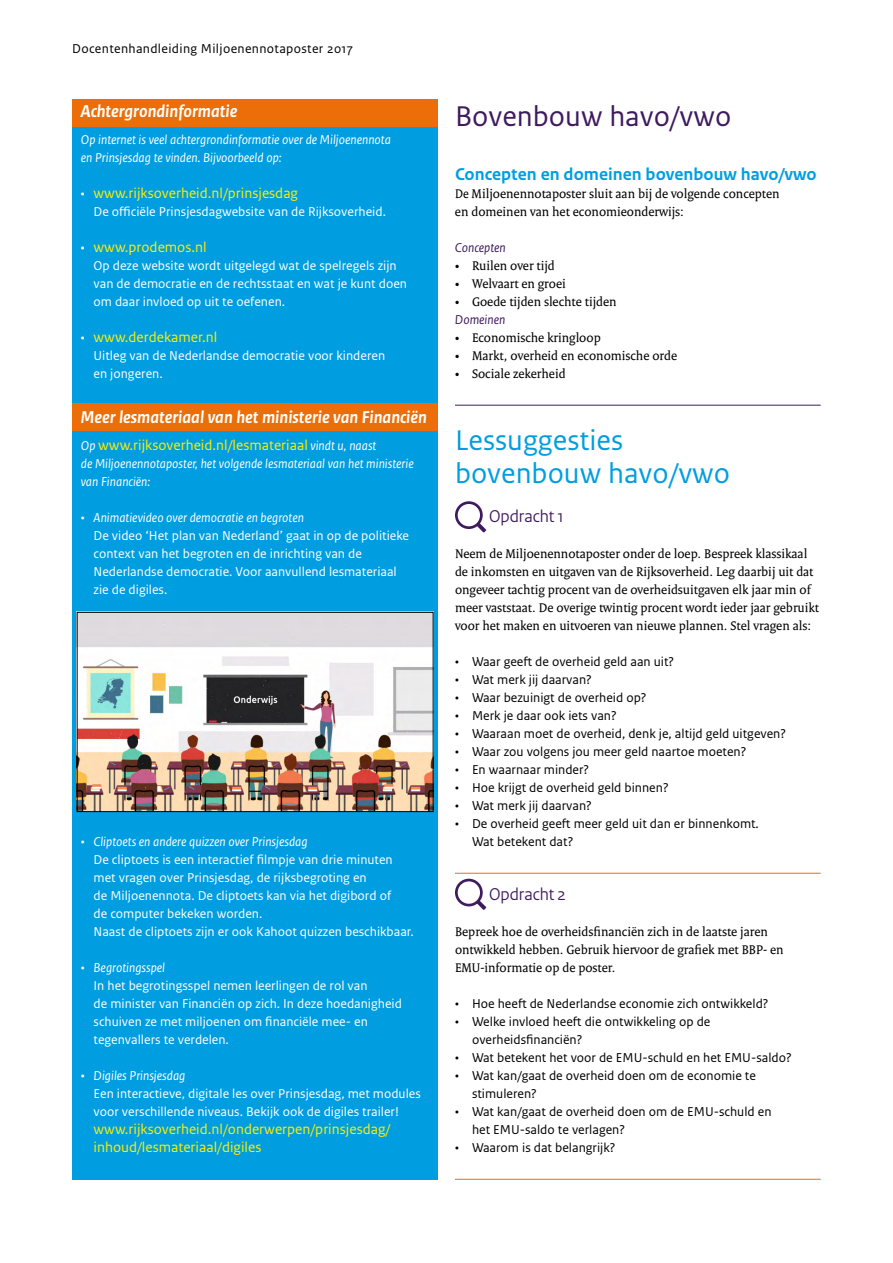
<style>
.page{position:relative;width:893px;height:1263px;background:#fff}
.page>*{position:absolute;margin:0;border:0;box-sizing:border-box;transform-origin:0 0}
.t1{font:30px/33px "Rijksoverheid Sans Text";color:#009ee0}
.t2{font:30px "Rijksoverheid Sans Text";color:#3f1a5f}
.t3{font:italic 700 18px "Rijksoverheid Sans Text";color:#fff}
.t4{font:700 18px "Rijksoverheid Sans Text";color:#009ee0}
.t5{font:18px "Rijksoverheid Sans Heading";color:#3f1a5f}
.t6{font:15px/18px "Rijksoverheid Sans Text";color:#fe0}
.t7{font:13.5px/18px "Rijksoverheid Sans Text";color:#fff}
.t8{font:13.5px/18px "Rijksoverheid Sans Text";color:#000}
.t9{font:13.5px/18px "Rijksoverheid Serif";color:#000}
.t10{font:italic 13.5px/18px "Rijksoverheid Sans Text";color:#fff}
.t11{font:13.5px/18px "Rijksoverheid Serif";color:#000;scale:.93 1}
.t12{font:13.5px "Rijksoverheid Sans Text";letter-spacing:.025em;color:#000}
.t13{font:italic 13.5px "Rijksoverheid Sans Text";color:#3f1a5f}
.s1{font-size:13.5px;color:#fff}
.s2{font-style:italic;font-size:13.5px;color:#fff}
</style>
<div class="page">
<div style="left:72px;top:99px;width:366px;height:1080px;background:#009ee0"></div>
<div style="left:72px;top:99px;width:366px;height:27px;background:#eb6e08"></div>
<div style="left:72px;top:404px;width:366px;height:27px;background:#eb6e08"></div>
<svg style="left:455px;top:501px;width:31px;height:31px"></svg>
<svg style="left:455px;top:879px;width:31px;height:31px"></svg>
<img style="left:79px;top:614px;width:352px;height:196px">
<div style="left:77px;top:612px;width:356px;height:200px;border:1px solid #000"></div>
<hr style="left:455px;top:405px;width:366px;height:1px;background:#3f1a5f">
<hr style="left:455px;top:873px;width:366px;height:1px;background:#eb6e08">
<hr style="left:455px;top:1179px;width:366px;height:1px;background:#eb6e08">
<p class="t12" style="left:72px;top:41px;width:282px">Docentenhandleiding Miljoenennotaposter 2017</p>
<h2 class="t3" style="left:81px;top:101px;width:158px">Achtergrondinformatie</h2>
<p class="t10" style="left:81px;top:131px;width:312px">Op internet is veel achtergrondinformatie over de Miljoenennota en Prinsjesdag te vinden. Bijvoorbeeld op:</p>
<p class="t6" style="left:81px;top:184px;width:219px"><span class="s1">•</span> www.rijksoverheid.nl/prinsjesdag</p>
<p class="t7" style="left:94px;top:203px;width:294px">De officiële Prinsjesdagwebsite van de Rijksoverheid.</p>
<p class="t6" style="left:81px;top:238px;width:127px"><span class="s1">•</span> www.prodemos.nl</p>
<p class="t7" style="left:94px;top:257px;width:315px">Op deze website wordt uitgelegd wat de spelregels zijn van de democratie en de rechtsstaat en wat je kunt doen om daar invloed op uit te oefenen.</p>
<p class="t6" style="left:81px;top:328px;width:138px"><span class="s1">•</span> www.derdekamer.nl</p>
<p class="t7" style="left:94px;top:347px;width:293px">Uitleg van de Nederlandse democratie voor kinderen en jongeren.</p>
<h2 class="t3" style="left:81px;top:407px;width:348px">Meer lesmateriaal van het ministerie van Financiën</h2>
<p class="t6" style="left:81px;top:436px;width:297px"><span class="s2">Op</span> www.rijksoverheid.nl/lesmateriaal <span class="s2">vindt u, naast</span></p>
<p class="t10" style="left:81px;top:455px;width:334px">de Miljoenennotaposter, het volgende lesmateriaal van het ministerie van Financiën:</p>
<p class="t10" style="left:81px;top:509px;width:225px">• Animatievideo over democratie en begroten</p>
<p class="t7" style="left:94px;top:527px;width:317px">De video ‘Het plan van Nederland’ gaat in op de politieke context van het begroten en de inrichting van de Nederlandse democratie. Voor aanvullend lesmateriaal zie de digiles.</p>
<p class="t10" style="left:81px;top:833px;width:228px">• Cliptoets en andere quizzen over Prinsjesdag</p>
<p class="t7" style="left:94px;top:851px;width:322px">De cliptoets is een interactief filmpje van drie minuten met vragen over Prinsjesdag, de rijksbegroting en<br>de Miljoenennota. De cliptoets kan via het digibord of<br>de computer bekeken worden.<br>Naast de cliptoets zijn er ook Kahoot quizzen beschikbaar.</p>
<p class="t10" style="left:81px;top:959px;width:86px">• Begrotingsspel</p>
<p class="t7" style="left:94px;top:977px;width:310px">In het begrotingsspel nemen leerlingen de rol van<br>de minister van Financiën op zich. In deze hoedanigheid schuiven ze met miljoenen om financiële mee- en tegenvallers te verdelen.</p>
<p class="t10" style="left:81px;top:1067px;width:106px">• Digiles Prinsjesdag</p>
<p class="t7" style="left:94px;top:1085px;width:329px">Een interactieve, digitale les over Prinsjesdag, met modules voor verschillende niveaus. Bekijk ook de digiles trailer!</p>
<p class="t6" style="left:94px;top:1120px;width:298px">www.rijksoverheid.nl/onderwerpen/prinsjesdag/ inhoud/lesmateriaal/digiles</p>
<h1 class="t2" style="left:455px;top:99px;width:278px">Bovenbouw havo/vwo</h1>
<h2 class="t4" style="left:455px;top:164px;width:363px">Concepten en domeinen bovenbouw havo/vwo</h2>
<p class="t11" style="left:455px;top:185px;width:351px">De Miljoenennotaposter sluit aan bij de volgende concepten en domeinen van het economieonderwijs:</p>
<p class="t13" style="left:455px;top:240px;width:52px">Concepten</p>
<p class="t9" style="left:455px;top:257px;width:101px">• Ruilen over tijd</p>
<p class="t9" style="left:455px;top:275px;width:112px">• Welvaart en groei</p>
<p class="t9" style="left:455px;top:293px;width:163px">• Goede tijden slechte tijden</p>
<p class="t13" style="left:455px;top:312px;width:52px">Domeinen</p>
<p class="t9" style="left:455px;top:329px;width:147px">• Economische kringloop</p>
<p class="t9" style="left:455px;top:347px;width:224px">• Markt, overheid en economische orde</p>
<p class="t9" style="left:455px;top:365px;width:112px">• Sociale zekerheid</p>
<h1 class="t1" style="left:455px;top:424px;width:277px">Lessuggesties bovenbouw havo/vwo</h1>
<h2 class="t5" style="left:489px;top:506px;width:76px">Opdracht 1</h2>
<p class="t9" style="left:455px;top:545px;width:365px">Neem de Miljoenennotaposter onder de loep. Bespreek klassikaal de inkomsten en uitgaven van de Rijksoverheid. Leg daarbij uit dat ongeveer tachtig procent van de overheidsuitgaven elk jaar min of meer vaststaat. De overige twintig procent wordt ieder jaar gebruikt voor het maken en uitvoeren van nieuwe plannen. Stel vragen als:</p>
<p class="t8" style="left:455px;top:653px;width:221px">• Waar geeft de overheid geld aan uit?</p>
<p class="t8" style="left:455px;top:671px;width:138px">• Wat merk jij daarvan?</p>
<p class="t8" style="left:455px;top:689px;width:193px">• Waar bezuinigt de overheid op?</p>
<p class="t8" style="left:455px;top:707px;width:163px">• Merk je daar ook iets van?</p>
<p class="t8" style="left:455px;top:725px;width:333px">• Waaraan moet de overheid, denk je, altijd geld uitgeven?</p>
<p class="t8" style="left:455px;top:743px;width:293px">• Waar zou volgens jou meer geld naartoe moeten?</p>
<p class="t8" style="left:455px;top:761px;width:136px">• En waarnaar minder?</p>
<p class="t8" style="left:455px;top:779px;width:215px">• Hoe krijgt de overheid geld binnen?</p>
<p class="t8" style="left:455px;top:797px;width:138px">• Wat merk jij daarvan?</p>
<p class="t8" style="left:472px;top:815px;width:288px;text-indent:-17px">• De overheid geeft meer geld uit dan er binnenkomt.<br>Wat betekent dat?</p>
<h2 class="t5" style="left:489px;top:884px;width:78px">Opdracht 2</h2>
<p class="t9" style="left:455px;top:923px;width:330px">Bepreek hoe de overheidsfinanciën zich in de laatste jaren ontwikkeld hebben. Gebruik hiervoor de grafiek met BBP- en<br>EMU-informatie op de poster.</p>
<p class="t8" style="left:455px;top:995px;width:315px">• Hoe heeft de Nederlandse economie zich ontwikkeld?</p>
<p class="t8" style="left:472px;top:1013px;width:240px;text-indent:-17px">• Welke invloed heeft die ontwikkeling op de overheidsfinanciën?</p>
<p class="t8" style="left:455px;top:1049px;width:338px">• Wat betekent het voor de EMU-schuld en het EMU-saldo?</p>
<p class="t8" style="left:472px;top:1067px;width:285px;text-indent:-17px">• Wat kan/gaat de overheid doen om de economie te stimuleren?</p>
<p class="t8" style="left:472px;top:1103px;width:301px;text-indent:-17px">• Wat kan/gaat de overheid doen om de EMU-schuld en het EMU-saldo te verlagen?</p>
<p class="t8" style="left:455px;top:1139px;width:162px">• Waarom is dat belangrijk?</p>
</div>
